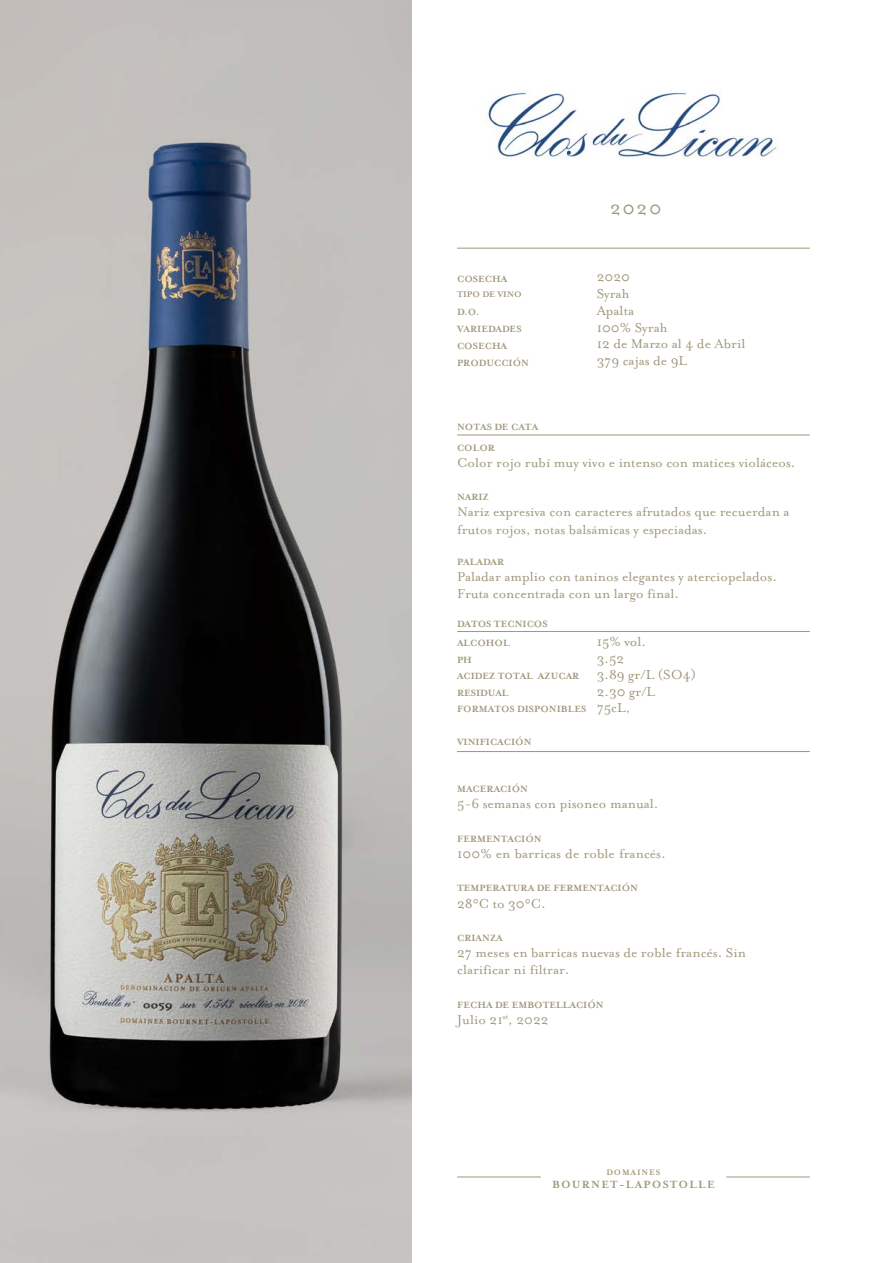
<style>
.page{position:relative;width:893px;height:1263px;background:#fff}
.page>*{position:absolute;margin:0;border:0;box-sizing:border-box;transform-origin:0 0}
.t1{font:21px "Mrs Eaves Roman";color:#a0977a}
.t2{font:15px/16.8px "Mrs Eaves Roman";color:#a0977a}
.t3{font:700 12px "Mrs Eaves";letter-spacing:.1em;color:#a0977a}
.t4{font:700 10.5px/16.5px "Mrs Eaves";color:#a0977a}
.t5{font:700 10.5px "Mrs Eaves";color:#a0977a}
.t6{font:700 9.45px "Mrs Eaves";color:#a0977a}
.t7{font:700 9px "Mrs Eaves";letter-spacing:.1em;color:#a0977a}
.s1{font-style:inherit}
</style>
<div class="page">
<hr style="left:457px;top:435px;width:353px;height:1px;background:#a0977a">
<hr style="left:457px;top:631px;width:353px;height:1px;background:#a0977a">
<hr style="left:457px;top:751px;width:353px;height:1px;background:#a0977a">
<hr style="left:457px;top:1177px;width:84px;height:1px;background:#a0977a">
<hr style="left:726px;top:1177px;width:84px;height:1px;background:#a0977a">
<hr style="left:457px;top:248px;width:353px;height:1px;background:#a0977a">
<img style="left:487px;top:90px;width:291px;height:69px">
<img style="left:1px;top:1px;width:410px;height:1262px">
<p class="t4" style="left:457px;top:270px;width:52px">COSECHA</p>
<p class="t6" style="left:457px;top:289px;width:66px">TIPO DE VINO</p>
<p class="t4" style="left:457px;top:303px;width:74px;line-height:17px">D.O.<br>VARIEDADES<br>COSECHA<br>PRODUCCIÓN</p>
<h1 class="t1" style="left:610px;top:197px;width:53px">2020</h1>
<p class="t2" style="left:597px;top:269px;width:150px">2020<br>Syrah<br>Apalta<br>100% Syrah<br>12 de Marzo al 4 de Abril<br>379 cajas de 9L</p>
<p class="t4" style="left:457px;top:419px;width:83px">NOTAS DE CATA</p>
<p class="t5" style="left:457px;top:442px;width:39px">COLOR</p>
<p class="t2" style="left:457px;top:455px;width:340px">Color rojo rubí muy vivo e intenso con matices violáceos.</p>
<p class="t4" style="left:457px;top:489px;width:33px">NARIZ</p>
<p class="t2" style="left:457px;top:503px;width:334px;line-height:18px">Nariz expresiva con caracteres afrutados que recuerdan a frutos rojos, notas balsámicas y especiadas.</p>
<p class="t5" style="left:457px;top:556px;width:49px">PALA<span class="s1">DAR</span></p>
<p class="t2" style="left:457px;top:568px;width:322px">Paladar amplio con taninos elegantes y aterciopelados.<br>Fruta concentrada con un largo final.</p>
<p class="t4" style="left:457px;top:616px;width:92px">DATOS TECNICOS</p>
<p class="t2" style="left:597px;top:634px;width:101px;line-height:16.4px">15% vol.<br>3.52<br>3.89 gr/L (SO4)<br>2.30 gr/L<br>75cL,</p>
<p class="t4" style="left:457px;top:635px;width:131px">ALCOHOL<br>PH<br>ACIDEZ TOTAL AZUCAR<br>RESIDUAL<br>FORMATOS DISPONIBLES</p>
<p class="t4" style="left:457px;top:734px;width:76px">VINIFICACIÓN</p>
<p class="t5" style="left:457px;top:783px;width:72px">MACERA<span class="s1">CIÓN</span></p>
<p class="t2" style="left:457px;top:796px;width:203px">5-6 semanas con pisoneo manual.</p>
<p class="t5" style="left:457px;top:832px;width:86px">FERMENTA<span class="s1">CIÓN</span></p>
<p class="t2" style="left:457px;top:845px;width:210px">100% en barricas de roble francés.</p>
<p class="t4" style="left:457px;top:880px;width:182px">TEMPERATURA DE FERMENTACIÓN</p>
<p class="t2" style="left:457px;top:895px;width:90px">28°C to 30°C.</p>
<p class="t4" style="left:457px;top:929px;width:47px">CRIANZA</p>
<p class="t2" style="left:457px;top:943px;width:290px;line-height:17.7px">27 meses en barricas nuevas de roble francés. Sin clarificar ni filtrar.</p>
<p class="t4" style="left:457px;top:996px;width:148px">FECHA DE EMBOTELLACIÓN</p>
<p class="t2" style="left:457px;top:1011px;width:93px">Julio 21<sup>st</sup>, 2022</p>
<p class="t7" style="left:607px;top:1167px;width:55px">DOMAINES</p>
<p class="t3" style="left:552px;top:1178px;width:164px">BOURNET-LAPOSTOLLE</p>
</div>
